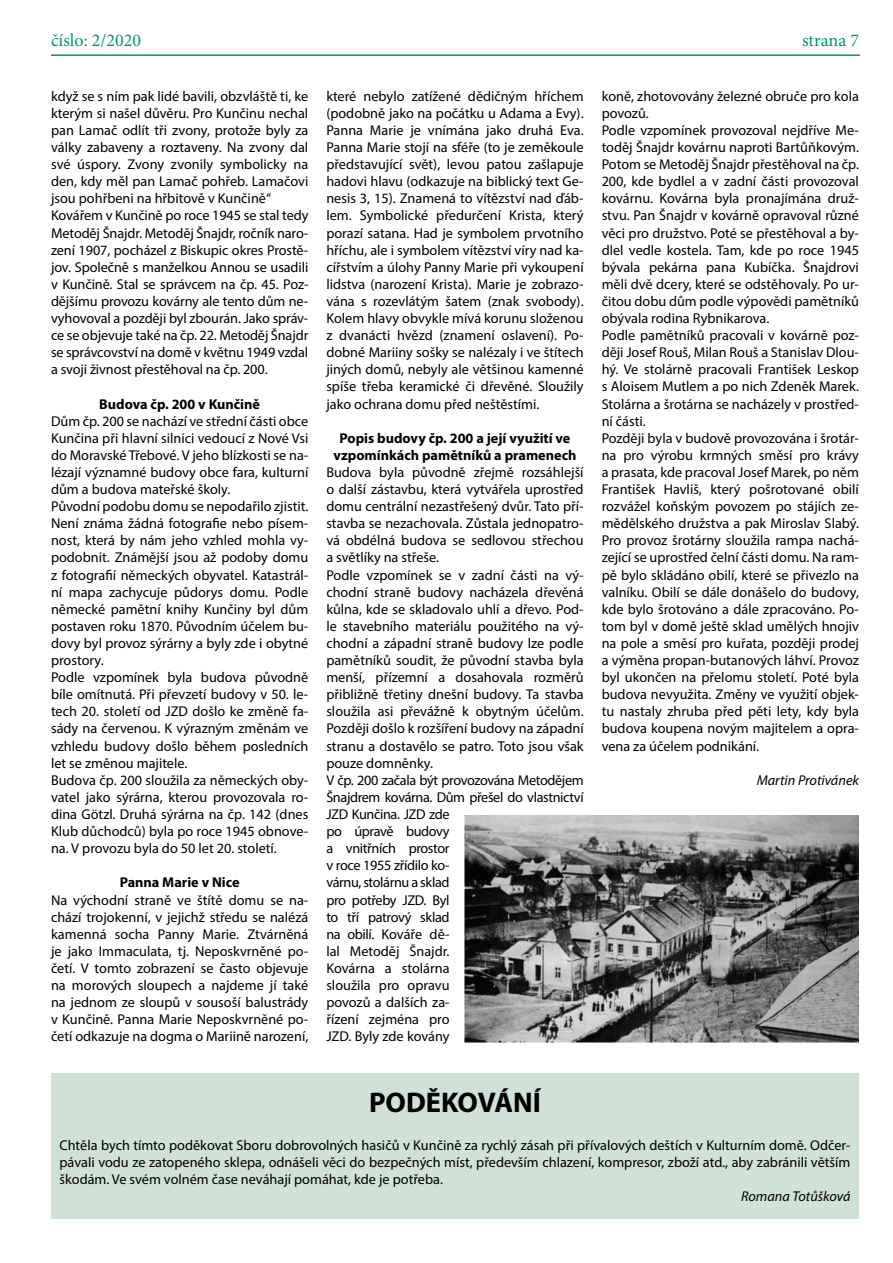
<style>
.page{position:relative;width:893px;height:1263px;background:#fff}
.page>*{position:absolute;margin:0;border:0;box-sizing:border-box;transform-origin:0 0}
.t1{font:700 28.5px "Myriad Pro";color:#000}
.t2{font:18px "Minion Pro";color:#00966b}
.t3{font:14.25px/17.1px "Myriad Pro";color:#000}
.t4{font:700 14.25px/17.1px "Myriad Pro";color:#000;text-align:center}
.t5{font:italic 14.25px "Myriad Pro";color:#000}
</style>
<div class="page">
<hr style="left:51px;top:54px;width:809px;height:2px;background:#00966b">
<img style="left:464px;top:816px;width:395px;height:227px">
<div style="left:51px;top:1073px;width:808px;height:146px;background:#d0e1d7"></div>
<p class="t2" style="left:51px;top:29px;width:91px">číslo: 2/2020</p>
<p class="t2" style="left:802px;top:29px;width:58px">strana 7</p>
<p class="t3" style="left:51px;top:87px;width:259px">když se s ním pak lidé bavili, obzvláště ti, ke kterým si našel důvěru. Pro Kunčinu nechal pan Lamač odlít tři zvony, protože byly za války zabaveny a roztaveny. Na zvony dal své úspory. Zvony zvonily symbolicky na den, kdy měl pan Lamač pohřeb. Lamačovi jsou pohřbeni na hřbitově v Kunčině“ Kovářem v Kunčině po roce 1945 se stal tedy Metoděj Šnajdr. Metoděj Šnajdr, ročník naro&shy;zení 1907, pocházel z Biskupic okres Prostě&shy;jov. Společně s manželkou Annou se usadili v Kunčině. Stal se správcem na čp. 45. Poz&shy;dějšímu provozu kovárny ale tento dům ne&shy;vyhovoval a později byl zbourán. Jako správ&shy;ce se objevuje také na čp. 22. Metoděj Šnajdr se správcovství na domě v květnu 1949 vzdal a svoji živnost přestěhoval na čp. 200.</p>
<p class="t4" style="left:99px;top:395px;width:162px">Budova čp. 200 v Kunčině</p>
<p class="t3" style="left:51px;top:412px;width:259px">Dům čp. 200 se nachází ve střední části obce Kunčina při hlavní silnici vedoucí z Nové Vsi do Moravské Třebové. V jeho blízkosti se na&shy;lézají významné budovy obce fara, kulturní dům a budova mateřské školy.<br>Původní podobu domu se nepodařilo zjistit.<br>Není známa žádná fotografie nebo písem&shy;nost, která by nám jeho vzhled mohla vy&shy;podobnit. Známější jsou až podoby domu z fotografií německých obyvatel. Katastrál&shy;ní mapa zachycuje půdorys domu. Podle německé pamětní knihy Kunčiny byl dům postaven roku 1870. Původním účelem bu&shy;dovy byl provoz sýrárny a byly zde i obytné prostory.<br>Podle vzpomínek byla budova původně bíle omítnutá. Při převzetí budovy v 50. le&shy;tech 20. století od JZD došlo ke změně fa&shy;sády na červenou. K výrazným změnám ve vzhledu budovy došlo během posledních let se změnou majitele.<br>Budova čp. 200 sloužila za německých oby&shy;vatel jako sýrárna, kterou provozovala ro&shy;dina Götzl. Druhá sýrárna na čp. 142 (dnes Klub důchodců) byla po roce 1945 obnove&shy;na. V provozu byla do 50 let 20. století.</p>
<p class="t4" style="left:120px;top:873px;width:121px">Panna Marie v Nice</p>
<p class="t3" style="left:51px;top:891px;width:259px;text-align:justify">Na východní straně ve štítě domu se na&shy;chází trojokenní, v jejichž středu se nalézá kamenná socha Panny Marie. Ztvárněná je jako Immaculata, tj. Neposkvrněné po&shy;četí. V tomto zobrazení se často objevuje na morových sloupech a najdeme jí také na jednom ze sloupů v sousoší balustrády v Kunčině. Panna Marie Neposkvrněné po&shy;četí odkazuje na dogma o Mariině narození,</p>
<p class="t3" style="left:326px;top:87px;width:259px;text-align:justify">které nebylo zatížené dědičným hříchem (podobně jako na počátku u Adama a Evy).<br>Panna Marie je vnímána jako druhá Eva.<br>Panna Marie stojí na sféře (to je zeměkoule představující svět), levou patou zašlapuje hadovi hlavu (odkazuje na biblický text Ge&shy;nesis 3, 15). Znamená to vítězství nad ďáb&shy;lem. Symbolické předurčení Krista, který porazí satana. Had je symbolem prvotního hříchu, ale i symbolem vítězství víry nad ka&shy;cířstvím a úlohy Panny Marie při vykoupení lidstva (narození Krista). Marie je zobrazo&shy;vána s rozevlátým šatem (znak svobody).<br>Kolem hlavy obvykle mívá korunu složenou z dvanácti hvězd (znamení oslavení). Po&shy;dobné Mariiny sošky se nalézaly i ve štítech jiných domů, nebyly ale většinou kamenné spíše třeba keramické či dřevěné. Sloužily jako ochrana domu před neštěstími.</p>
<p class="t4" style="left:334px;top:429px;width:244px">Popis budovy čp. 200 a její využití ve vzpomínkách pamětníků a pramenech</p>
<p class="t3" style="left:326px;top:463px;width:259px">Budova byla původně zřejmě rozsáhlejší o další zástavbu, která vytvářela uprostřed domu centrální nezastřešený dvůr. Tato pří&shy;stavba se nezachovala. Zůstala jednopatro&shy;vá obdélná budova se sedlovou střechou a světlíky na střeše.<br>Podle vzpomínek se v zadní části na vý&shy;chodní straně budovy nacházela dřevěná kůlna, kde se skladovalo uhlí a dřevo. Pod&shy;le stavebního materiálu použitého na vý&shy;chodní a západní straně budovy lze podle pamětníků soudit, že původní stavba byla menší, přízemní a dosahovala rozměrů přibližně třetiny dnešní budovy. Ta stavba sloužila asi převážně k obytným účelům.<br>Později došlo k rozšíření budovy na západní stranu a dostavělo se patro. Toto jsou však pouze domněnky.<br>V čp. 200 začala být provozována Metodějem<br>Šnajdrem kovárna. Dům přešel do vlastnictví<br>JZD Kunčina. JZD zde<br>po úpravě budovy<br>a vnitřních prostor<br>v roce 1955 zřídilo ko-<br>várnu, stolárnu a sklad<br>pro potřeby JZD. Byl<br>to tří patrový sklad<br>na obilí. Kováře dě-<br>lal Metoděj Šnajdr.<br>Kovárna a stolárna<br>sloužila pro opravu<br>povozů a dalších za-<br>řízení zejména pro<br>JZD. Byly zde kovány</p>
<p class="t3" style="left:602px;top:87px;width:259px">koně, zhotovovány železné obruče pro kola povozů.<br>Podle vzpomínek provozoval nejdříve Me&shy;toděj Šnajdr kovárnu naproti Bartůňkovým.<br>Potom se Metoděj Šnajdr přestěhoval na čp.<br>200, kde bydlel a v zadní části provozoval kovárnu. Kovárna byla pronajímána druž&shy;stvu. Pan Šnajdr v kovárně opravoval různé věci pro družstvo. Poté se přestěhoval a by&shy;dlel vedle kostela. Tam, kde po roce 1945 bývala pekárna pana Kubíčka. Šnajdrovi měli dvě dcery, které se odstěhovaly. Po ur&shy;čitou dobu dům podle výpovědi pamětníků obývala rodina Rybnikarova.<br>Podle pamětníků pracovali v kovárně poz&shy;ději Josef Rouš, Milan Rouš a Stanislav Dlou&shy;hý. Ve stolárně pracovali František Leskop s Aloisem Mutlem a po nich Zdeněk Marek.<br>Stolárna a šrotárna se nacházely v prostřed&shy;ní části.<br>Později byla v budově provozována i šrotár&shy;na pro výrobu krmných směsí pro krávy a prasata, kde pracoval Josef Marek, po něm František Havliš, který pošrotované obilí rozvážel koňským povozem po stájích ze&shy;mědělského družstva a pak Miroslav Slabý.<br>Pro provoz šrotárny sloužila rampa nachá&shy;zející se uprostřed čelní části domu. Na ram&shy;pě bylo skládáno obilí, které se přivezlo na valníku. Obilí se dále donášelo do budovy, kde bylo šrotováno a dále zpracováno. Po&shy;tom byl v domě ještě sklad umělých hnojiv na pole a směsí pro kuřata, později prodej a výměna propan-butanových láhví. Provoz byl ukončen na přelomu století. Poté byla budova nevyužita. Změny ve využití objek&shy;tu nastaly zhruba před pěti lety, kdy byla budova koupena novým majitelem a opra&shy;vena za účelem podnikání.</p>
<p class="t5" style="left:757px;top:771px;width:104px">Martin Protivánek</p>
<h1 class="t1" style="left:369px;top:1083px;width:173px">PODĚKOVÁNÍ</h1>
<p class="t3" style="left:60px;top:1136px;width:792px;text-align:justify">Chtěla bych tímto poděkovat Sboru dobrovolných hasičů v Kunčině za rychlý zásah při přívalových deštích v Kulturním domě. Odčer&shy;pávali vodu ze zatopeného sklepa, odnášeli věci do bezpečných míst, především chlazení, kompresor, zboží atd., aby zabránili větším škodám. Ve svém volném čase neváhají pomáhat, kde je potřeba.</p>
<p class="t5" style="left:741px;top:1188px;width:111px">Romana Totůšková</p>
</div>
